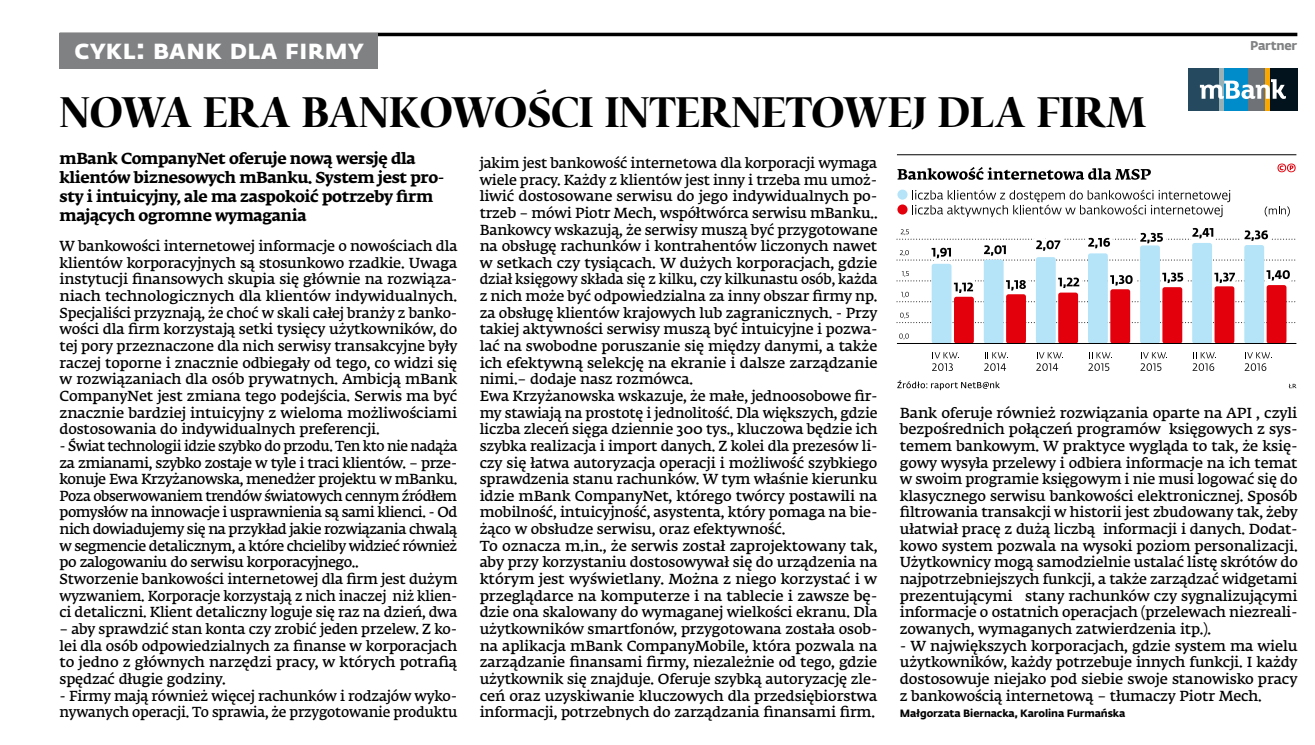
<style>
.page{position:relative;width:1315px;height:745px;background:#fff}
.page>*{position:absolute;margin:0;border:0;box-sizing:border-box;transform-origin:0 0}
.t1{font:700 42px "Fedra Serif Display";letter-spacing:.01em;color:#000;scale:.95 1}
.t2{font:700 28px "Fedra Sans Std";letter-spacing:.02em;color:#fff}
.t3{font:700 15.75px/19.2px "Fedra Serif A Std";letter-spacing:-.02em;color:#000}
.t4{font:14.35px/16.6px "Fedra Serif A Std Demi";letter-spacing:-.01em;color:#000;text-align:justify}
.t5{font:14.35px/16.6px "Fedra Serif A Std Demi";letter-spacing:-.03em;color:#000;scale:.96 1}
.t6{font:700 12.6px "Fedra Sans Std";letter-spacing:-.02em;color:#808183}
.t7{font:700 10.5px "Fedra Sans Std";letter-spacing:-.01em;color:#000}
</style>
<div class="page">
<hr style="left:60px;top:33px;width:1237px;height:3px;background:#000">
<div style="left:60px;top:33px;width:318px;height:35px;background:#808183"></div>
<div style="left:1188px;top:68px;width:31px;height:42px;background:#254a60"></div>
<div style="left:1223px;top:68px;width:25px;height:42px;background:#008bcb"></div>
<div style="left:1247px;top:68px;width:18px;height:42px;background:#6f7377"></div>
<div style="left:1269px;top:68px;width:28px;height:42px;background:#02131d"></div>
<hr style="left:1265px;top:68px;width:4px;height:42px;background:#faa800">
<hr style="left:1219px;top:68px;width:4px;height:42px;background:#97b1b6">
<svg style="left:1200px;top:79px;width:86px;height:20px"></svg>
<hr style="left:897px;top:154px;width:399px;height:1px;background:#000">
<svg style="left:897px;top:167px;width:254px;height:13px"></svg>
<svg style="left:1277px;top:163px;width:18px;height:9px"></svg>
<svg style="left:1288px;top:383px;width:8px;height:5px"></svg>
<svg style="left:897px;top:380px;width:102px;height:10px"></svg>
<svg style="left:897px;top:189px;width:399px;height:182px"></svg>
<div style="left:954px;top:296px;width:20px;height:47px;background:#e3000c;border-radius:2px"></div>
<div style="left:1006px;top:294px;width:20px;height:49px;background:#e3000c;border-radius:2px"></div>
<div style="left:1058px;top:292px;width:20px;height:51px;background:#e3000c;border-radius:2px"></div>
<div style="left:1110px;top:289px;width:20px;height:54px;background:#e3000c;border-radius:2px"></div>
<div style="left:1162px;top:287px;width:20px;height:56px;background:#e3000c;border-radius:2px"></div>
<div style="left:1214px;top:286px;width:20px;height:57px;background:#e3000c;border-radius:2px"></div>
<div style="left:1266px;top:285px;width:20px;height:58px;background:#e3000c;border-radius:2px"></div>
<div style="left:931px;top:263px;width:20px;height:80px;background:#b5e4f9;border-radius:2px"></div>
<div style="left:983px;top:259px;width:20px;height:84px;background:#b5e4f9;border-radius:2px"></div>
<div style="left:1036px;top:257px;width:19px;height:86px;background:#b5e4f9;border-radius:2px"></div>
<div style="left:1088px;top:253px;width:19px;height:90px;background:#b5e4f9;border-radius:2px"></div>
<div style="left:1140px;top:245px;width:20px;height:98px;background:#b5e4f9;border-radius:2px"></div>
<div style="left:1192px;top:243px;width:20px;height:100px;background:#b5e4f9;border-radius:2px"></div>
<div style="left:1244px;top:245px;width:20px;height:98px;background:#b5e4f9;border-radius:2px"></div>
<hr style="left:897px;top:343px;width:399px;height:1px;background:#000">
<h2 class="t2" style="left:74px;top:31px;width:291px">cykl: bank dla firmy</h2>
<h1 class="t1" style="left:60px;top:86px;width:1145px">NOWA ERA BANKOWOŚCI INTERNETOWEJ DLA FIRM</h1>
<p class="t6" style="left:1250px;top:37px;width:48px">Partner</p>
<p class="t3" style="left:60px;top:149px;width:386px">mBank CompanyNet oferuje nową wersję dla klientów biznesowych mBanku. System jest pro&shy;sty i intuicyjny, ale ma zaspokoić potrzeby firm mających ogromne wymagania</p>
<p class="t4" style="left:60px;top:239px;width:399px">W bankowości internetowej informacje o nowościach dla klientów korporacyjnych są stosunkowo rzadkie. Uwaga instytucji finansowych skupia się głównie na rozwiąza&shy;niach technologicznych dla klientów indywidualnych.<br>Specjaliści przyznają, że choć w skali całej branży z banko&shy;wości dla firm korzystają setki tysięcy użytkowników, do tej pory przeznaczone dla nich serwisy transakcyjne były raczej toporne i znacznie odbiegały od tego, co widzi się w rozwiązaniach dla osób prywatnych. Ambicją mBank CompanyNet jest zmiana tego podejścia. Serwis ma być znacznie bardziej intuicyjny z wieloma możliwościami dostosowania do indywidualnych preferencji.</p>
<p class="t5" style="left:60px;top:438px;width:416px">- Świat technologii idzie szybko do przodu. Ten kto nie nadąża za zmianami, szybko zostaje w tyle i traci klientów. – prze&shy;konuje Ewa Krzyżanowska, menedżer projektu w mBanku.<br>Poza obserwowaniem trendów światowych cennym źródłem pomysłów na innowacje i usprawnienia są sami klienci. - Od nich dowiadujemy się na przykład jakie rozwiązania chwalą w segmencie detalicznym, a które chcieliby widzieć również po zalogowaniu do serwisu korporacyjnego..<br>Stworzenie bankowości internetowej dla firm jest dużym wyzwaniem. Korporacje korzystają z nich inaczej niż klien&shy;ci detaliczni. Klient detaliczny loguje się raz na dzień, dwa</p>
<p class="t4" style="left:60px;top:621px;width:399px">– aby sprawdzić stan konta czy zrobić jeden przelew. Z ko&shy;lei dla osób odpowiedzialnych za finanse w korporacjach to jedno z głównych narzędzi pracy, w których potrafią spędzać długie godziny.</p>
<p class="t4" style="left:60px;top:688px;width:399px">- Firmy mają również więcej rachunków i rodzajów wyko&shy;nywanych operacji. To sprawia, że przygotowanie produktu</p>
<p class="t4" style="left:480px;top:156px;width:399px;text-align:left">jakim jest bankowość internetowa dla korporacji wymaga wiele pracy. Każdy z klientów jest inny i trzeba mu umoż&shy;liwić dostosowane serwisu do jego indywidualnych po&shy;trzeb – mówi Piotr Mech, współtwórca serwisu mBanku..<br>Bankowcy wskazują, że serwisy muszą być przygotowane na obsługę rachunków i kontrahentów liczonych nawet w setkach czy tysiącach. W dużych korporacjach, gdzie dział księgowy składa się z kilku, czy kilkunastu osób, każda z nich może być odpowiedzialna za inny obszar firmy np. za obsługę klientów krajowych lub zagranicznych. - Przy takiej aktywności serwisy muszą być intuicyjne i pozwa&shy;lać na swobodne poruszanie się między danymi, a także ich efektywną selekcję na ekranie i dalsze zarządzanie nimi.– dodaje nasz rozmówca.<br>Ewa Krzyżanowska wskazuje, że małe, jednoosobowe fir&shy;my stawiają na prostotę i jednolitość. Dla większych, gdzie liczba zleceń sięga dziennie 300 tys., kluczowa będzie ich szybka realizacja i import danych. Z kolei dla prezesów li&shy;czy się łatwa autoryzacja operacji i możliwość szybkiego sprawdzenia stanu rachunków. W tym właśnie kierunku idzie mBank CompanyNet, którego twórcy postawili na mobilność, intuicyjność, asystenta, który pomaga na bie&shy;żąco w obsłudze serwisu, oraz efektywność.<br>To oznacza m.in., że serwis został zaprojektowany tak, aby przy korzystaniu dostosowywał się do urządzenia na którym jest wyświetlany. Można z niego korzystać i w przeglądarce na komputerze i na tablecie i zawsze bę&shy;dzie ona skalowany do wymaganej wielkości ekranu. Dla użytkowników smartfonów, przygotowana została osob&shy;na aplikacja mBank CompanyMobile, która pozwala na zarządzanie finansami firmy, niezależnie od tego, gdzie użytkownik się znajduje. Oferuje szybką autoryzację zle&shy;ceń oraz uzyskiwanie kluczowych dla przedsiębiorstwa informacji, potrzebnych do zarządzania finansami firm.</p>
<p class="t4" style="left:900px;top:405px;width:399px">Bank oferuje również rozwiązania oparte na API , czyli bezpośrednich połączeń programów księgowych z sys&shy;temem bankowym. W praktyce wygląda to tak, że księ&shy;gowy wysyła przelewy i odbiera informacje na ich temat w swoim programie księgowym i nie musi logować się do klasycznego serwisu bankowości elektronicznej. Sposób filtrowania transakcji w historii jest zbudowany tak, żeby ułatwiał pracę z dużą liczbą informacji i danych. Dodat&shy;kowo system pozwala na wysoki poziom personalizacji.<br>Użytkownicy mogą samodzielnie ustalać listę skrótów do najpotrzebniejszych funkcji, a także zarządzać widgetami prezentującymi stany rachunków czy sygnalizującymi informacje o ostatnich operacjach (przelewach niezreali&shy;zowanych, wymaganych zatwierdzenia itp.).</p>
<p class="t4" style="left:900px;top:638px;width:399px">- W największych korporacjach, gdzie system ma wielu użytkowników, każdy potrzebuje innych funkcji. I każdy dostosowuje niejako pod siebie swoje stanowisko pracy z bankowością internetową – tłumaczy Piotr Mech.</p>
<p class="t7" style="left:900px;top:706px;width:227px">Małgorzata Biernacka, Karolina Furmańska</p>
</div>
